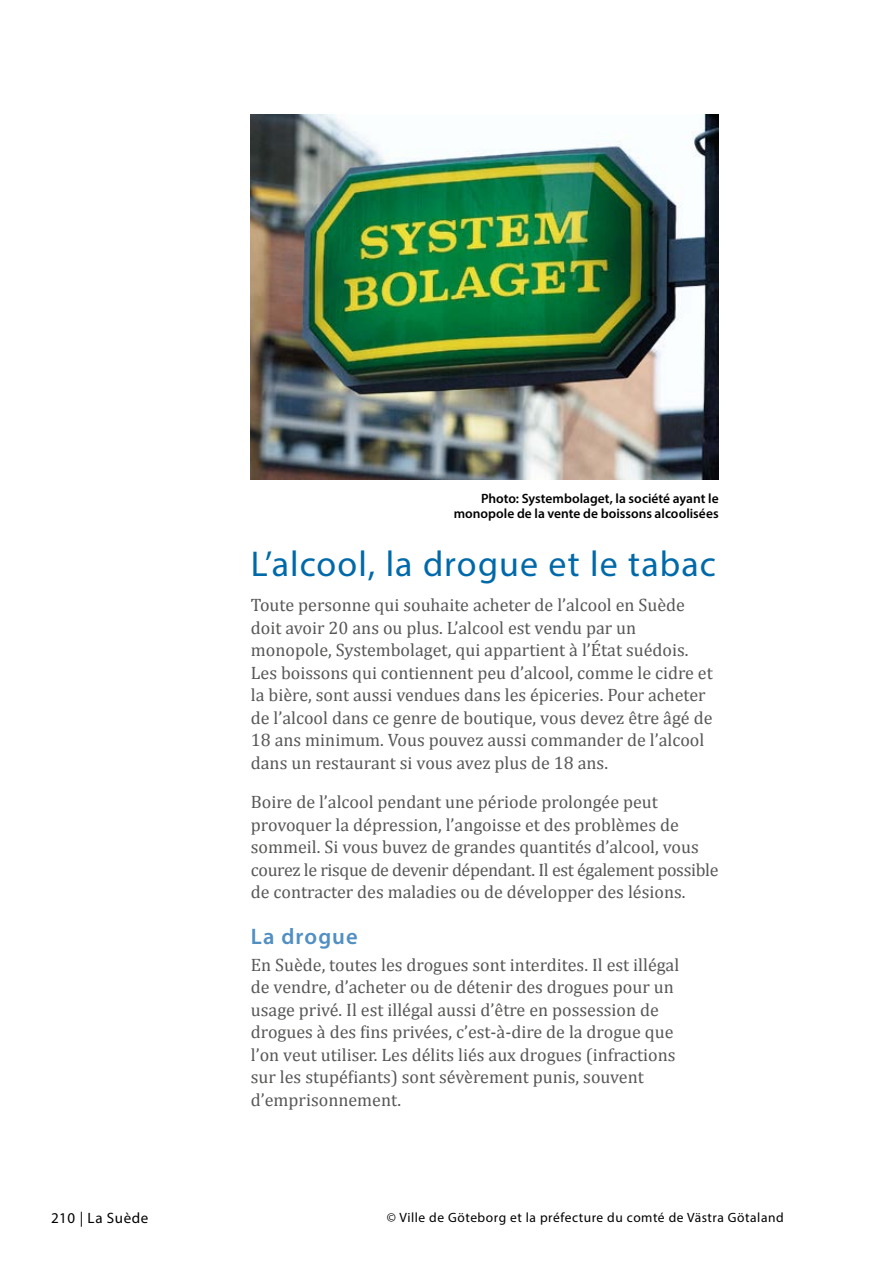
<style>
.page{position:relative;width:893px;height:1263px;background:#fff}
.page>*{position:absolute;margin:0;border:0;box-sizing:border-box;transform-origin:0 0}
.t1{font:36px "Myriad Pro";letter-spacing:.03em;color:#0069a9}
.t2{font:600 22.5px "Myriad Pro";letter-spacing:.045em;color:#518fc3}
.t3{font:18px/22.5px "Cambria";color:#575756}
.t4{font:15px "Myriad Pro";letter-spacing:.04em;color:#000}
.t5{font:600 13.5px/15px "Myriad Pro";color:#000;text-align:right}
.t6{font:13.5px "Myriad Pro";letter-spacing:.04em;color:#000}
</style>
<div class="page">
<img style="left:251px;top:115px;width:468px;height:365px">
<p class="t5" style="left:454px;top:490px;width:266px">Photo: Systembolaget, la société ayant le monopole de la vente de boissons alcoolisées</p>
<h1 class="t1" style="left:251px;top:542px;width:467px">L’alcool, la drogue et le tabac</h1>
<p class="t3" style="left:251px;top:594px;width:463px">Toute personne qui souhaite acheter de l’alcool en Suède doit avoir 20 ans ou plus. L’alcool est vendu par un monopole, Systembolaget, qui appartient à l’État suédois.<br>Les boissons qui contiennent peu d’alcool, comme le cidre et la bière, sont aussi vendues dans les épiceries. Pour acheter de l’alcool dans ce genre de boutique, vous devez être âgé de 18 ans minimum. Vous pouvez aussi commander de l’alcool dans un restaurant si vous avez plus de 18 ans.</p>
<p class="t3" style="left:251px;top:791px;width:469px">Boire de l’alcool pendant une période prolongée peut provoquer la dépression, l’angoisse et des problèmes de sommeil. Si vous buvez de grandes quantités d’alcool, vous courez le risque de devenir dépendant. Il est également possible de contracter des maladies ou de développer des lésions.</p>
<p class="t2" style="left:251px;top:922px;width:108px">La drogue</p>
<p class="t3" style="left:251px;top:953px;width:430px">En Suède, toutes les drogues sont interdites. Il est illégal de vendre, d’acheter ou de détenir des drogues pour un usage privé. Il est illégal aussi d’être en possession de drogues à des fins privées, c’est-à-dire de la drogue que l’on veut utiliser. Les délits liés aux drogues (infractions sur les stupéfiants) sont sévèrement punis, souvent d’emprisonnement.</p>
<p class="t4" style="left:51px;top:1209px;width:99px">210 | La Suède</p>
<p class="t6" style="left:387px;top:1209px;width:398px">© Ville de Göteborg et la préfecture du comté de Västra Götaland</p>
</div>
